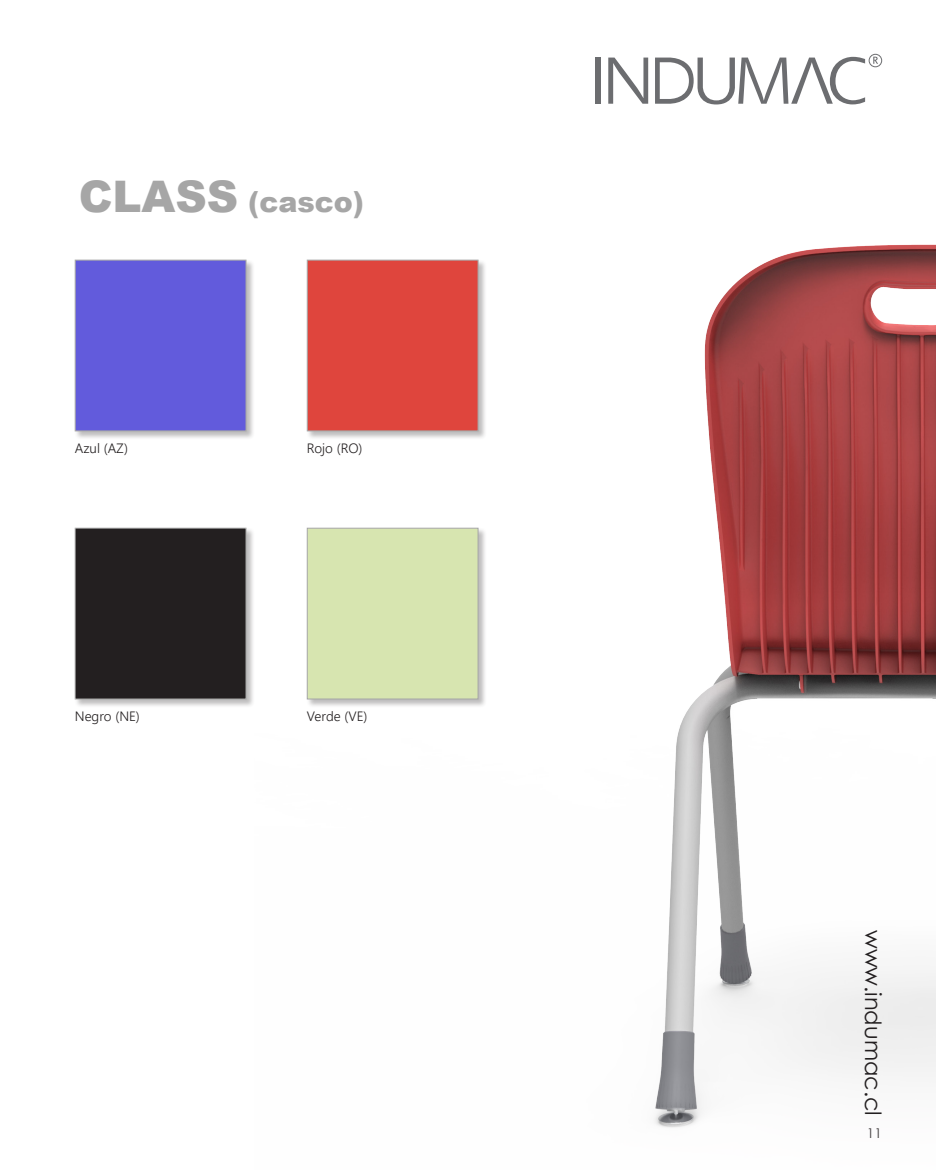
<style>
.page{position:relative;width:936px;height:1170px;background:#fff}
.page>*{position:absolute;margin:0;border:0;box-sizing:border-box;transform-origin:0 0}
.t1{font:900 28.5px "Arial";color:#a6a6a6}
.t2{font:22.5px "Century Gothic";color:#231f20}
.t3{font:300 13.5px "Yu Gothic UI";color:#231f20}
.t4{font:13.5px "Century Gothic";color:#231f20}
.s1{font-size:43.5px}
</style>
<div class="page">
<img style="left:654px;top:244px;width:281px;height:884px">
<svg style="left:873px;top:57px;width:5px;height:7px"></svg>
<div style="left:868px;top:54px;width:13px;height:13px;border:1px solid #6c6d70;border-radius:50%"></div>
<div style="left:595px;top:58px;width:6px;height:46px;background:#6c6d70"></div>
<svg style="left:655px;top:57px;width:210px;height:47px"></svg>
<svg style="left:608px;top:58px;width:40px;height:46px"></svg>
<div style="left:74px;top:259px;width:181px;height:181px;background:#231f20;opacity:.3"></div>
<div style="left:75px;top:260px;width:171px;height:171px;background:#625bdc;border:1px solid #a6a6a6"></div>
<div style="left:74px;top:527px;width:181px;height:181px;background:#231f20;opacity:.3"></div>
<div style="left:75px;top:528px;width:171px;height:171px;background:#231f20"></div>
<div style="left:75px;top:528px;width:171px;height:171px;border:1px solid #a6a6a6"></div>
<div style="left:306px;top:259px;width:181px;height:181px;background:#231f20;opacity:.3"></div>
<div style="left:307px;top:260px;width:171px;height:171px;background:#df453d;border:1px solid #a6a6a6"></div>
<div style="left:306px;top:527px;width:181px;height:181px;background:#231f20;opacity:.3"></div>
<div style="left:307px;top:528px;width:171px;height:171px;background:#d7e5b0;border:1px solid #a6a6a6"></div>
<p class="t1" style="left:79px;top:181px;width:287px"><span class="s1">CLASS</span> (casco)</p>
<p class="t3" style="left:75px;top:435px;width:55px">Azul (AZ)</p>
<p class="t3" style="left:75px;top:703px;width:67px">Negro (NE)</p>
<p class="t3" style="left:307px;top:435px;width:57px">Rojo (RO)</p>
<p class="t3" style="left:307px;top:703px;width:62px">Verde (VE)</p>
<p class="t2" style="left:888px;top:929px;width:187px;rotate:90deg">www.indumac.cl</p>
<p class="t4" style="left:866px;top:1123px;width:16px">11</p>
</div>
